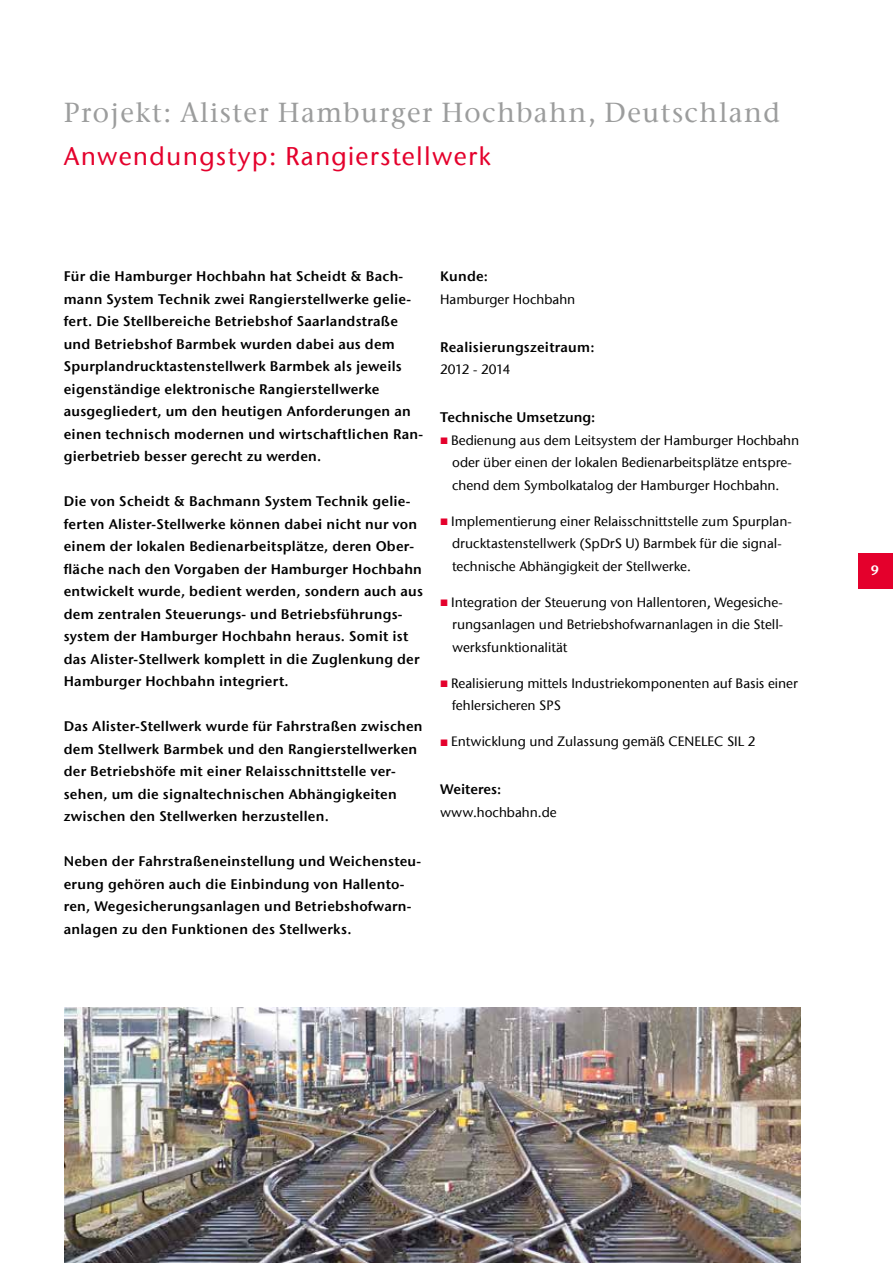
<style>
.page{position:relative;width:893px;height:1263px;background:#fff}
.page>*{position:absolute;margin:0;border:0;box-sizing:border-box;transform-origin:0 0}
.t1{font:500 27.3px "ITC Stone Serif Com";letter-spacing:.05em;color:#9c9d9d}
.t2{font:500 25.5px "ITC Stone Sans Com";letter-spacing:.05em;color:#e4002c}
.t3{font:13.8px/22.5px "ITC Stone Sans Com Semi";letter-spacing:.015em;color:#000}
.t4{font:500 13.5px/22.5px "ITC Stone Sans Com";color:#000}
.t5{font:500 13.5px "ITC Stone Sans Com";letter-spacing:-.035em;color:#000}
.t6{font:13.5px "ITC Stone Sans Com Semi";color:#fff}
</style>
<div class="page">
<div style="left:858px;top:553px;width:35px;height:35px;background:#e4002c"></div>
<img style="left:65px;top:1007px;width:735px;height:256px">
<h1 class="t1" style="left:64px;top:96px;width:718px">Projekt: Alister Hamburger Hochbahn, Deutschland</h1>
<h2 class="t2" style="left:64px;top:140px;width:429px">Anwendungstyp: Rangierstellwerk</h2>
<p class="t3" style="left:64px;top:265px;width:361px">Für die Hamburger Hochbahn hat Scheidt &amp; Bach&shy;mann System Technik zwei Rangierstellwerke gelie&shy;fert. Die Stellbereiche Betriebshof Saarlandstraße und Betriebshof Barmbek wurden dabei aus dem Spurplandrucktastenstellwerk Barmbek als jeweils eigenständige elektronische Rangierstellwerke ausgegliedert, um den heutigen Anforderungen an einen technisch modernen und wirtschaftlichen Ran&shy;gierbetrieb besser gerecht zu werden.</p>
<p class="t3" style="left:64px;top:490px;width:361px">Die von Scheidt &amp; Bachmann System Technik gelie&shy;ferten Alister-Stellwerke können dabei nicht nur von einem der lokalen Bedienarbeitsplätze, deren Ober&shy;fläche nach den Vorgaben der Hamburger Hochbahn entwickelt wurde, bedient werden, sondern auch aus dem zentralen Steuerungs- und Betriebsführungs&shy;system der Hamburger Hochbahn heraus. Somit ist das Alister-Stellwerk komplett in die Zuglenkung der Hamburger Hochbahn integriert.</p>
<p class="t3" style="left:64px;top:715px;width:360px">Das Alister-Stellwerk wurde für Fahrstraßen zwischen dem Stellwerk Barmbek und den Rangierstellwerken der Betriebshöfe mit einer Relaisschnittstelle ver&shy;sehen, um die signaltechnischen Abhängigkeiten zwischen den Stellwerken herzustellen.</p>
<p class="t3" style="left:64px;top:850px;width:359px">Neben der Fahrstraßeneinstellung und Weichensteu&shy;erung gehören auch die Einbindung von Hallento&shy;ren, Wegesicherungsanlagen und Betriebshofwarn&shy;anlagen zu den Funktionen des Stellwerks.</p>
<p class="t3" style="left:440px;top:265px;width:50px">Kunde:</p>
<p class="t4" style="left:440px;top:288px;width:137px">Hamburger Hochbahn</p>
<p class="t3" style="left:440px;top:335px;width:156px">Realisierungszeitraum:</p>
<p class="t5" style="left:440px;top:361px;width:72px">2012 - 2014</p>
<p class="t3" style="left:440px;top:406px;width:157px">Technische Umsetzung:</p>
<p class="t4" style="left:451px;top:429px;width:350px">Bedienung aus dem Leitsystem der Hamburger Hochbahn oder über einen der lokalen Bedienarbeitsplätze entspre&shy;chend dem Symbolkatalog der Hamburger Hochbahn.</p>
<p class="t4" style="left:451px;top:510px;width:342px">Implementierung einer Relaisschnittstelle zum Spurplan&shy;drucktastenstellwerk (SpDrS U) Barmbek für die signal&shy;technische Abhängigkeit der Stellwerke.</p>
<p class="t4" style="left:451px;top:591px;width:334px;text-align:justify">Integration der Steuerung von Hallentoren, Wegesiche&shy;rungsanlagen und Betriebshofwarnanlagen in die Stell&shy;werksfunktionalität</p>
<p class="t4" style="left:451px;top:672px;width:348px">Realisierung mittels Industriekomponenten auf Basis einer fehlersicheren SPS</p>
<p class="t4" style="left:451px;top:730px;width:306px">Entwicklung und Zulassung gemäß CENELEC SIL 2</p>
<p class="t3" style="left:440px;top:778px;width:63px">Weiteres:</p>
<p class="t4" style="left:440px;top:801px;width:118px">www.hochbahn.de</p>
<p class="t6" style="left:871px;top:562px;width:10px">9</p>
</div>
